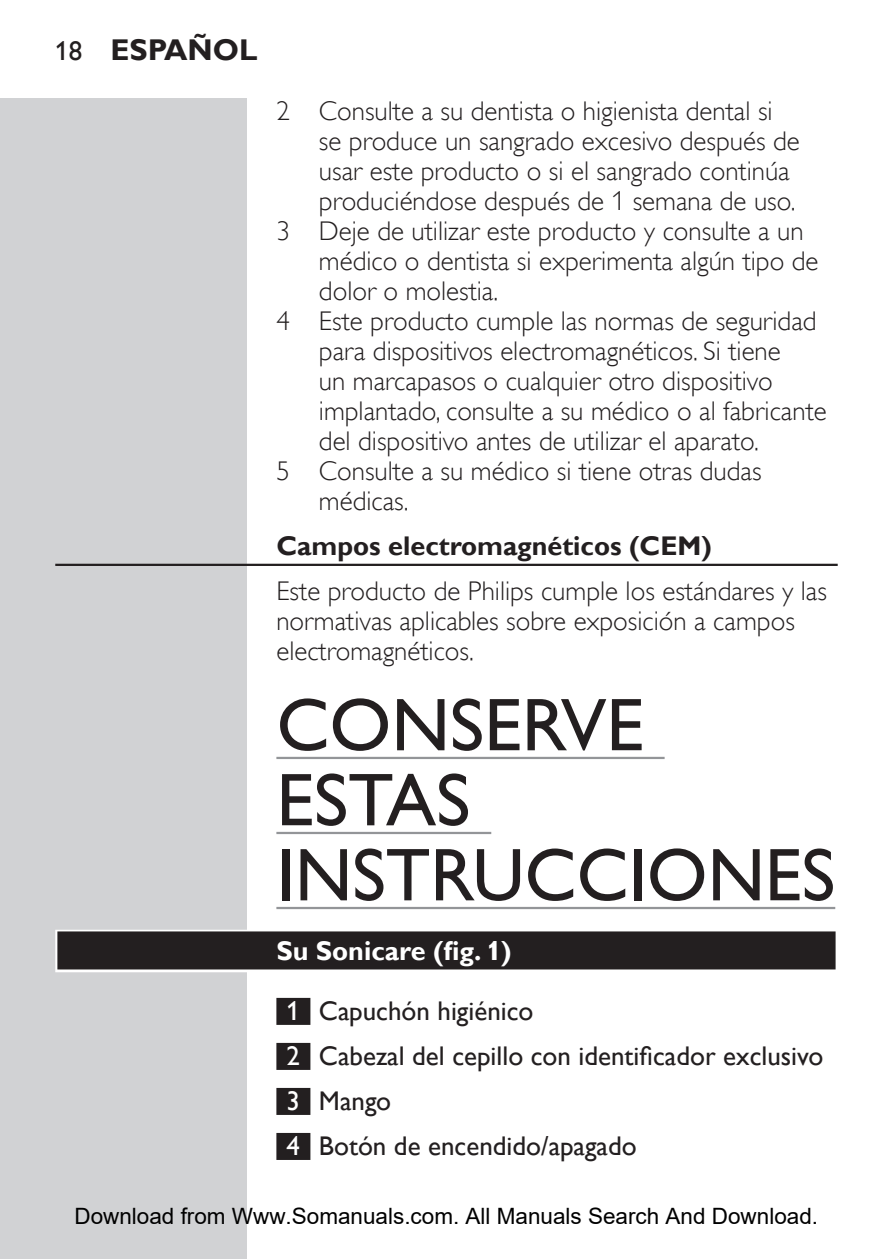
<style>
.page{position:relative;width:893px;height:1259px;background:#fff}
.page>*{position:absolute;margin:0;border:0;box-sizing:border-box;transform-origin:0 0}
.t1{font:75px/75px "Gill Sans Alt One WGL";color:#231f20}
.t2{font:700 30px "Gill Sans Alt One WGL";color:#231f20}
.t3{font:27px/30px "Gill Sans Alt One WGL Light";color:#231f20}
.t4{font:27px/45px "Gill Sans Alt One WGL";color:#231f20}
.t5{font:700 27px "Gill Sans Alt One WGL";color:#231f20}
.t6{font:700 27px "Gill Sans Alt One WGL";color:#fff}
.t7{font:22.5px "Arial";color:#000}
.s1{font-weight:400;font-size:27px}
.s2{color:#fff}
</style>
<div class="page">
<hr style="left:892px;top:98px;width:1px;height:1161px;background:#d1d2d4">
<div style="left:0;top:98px;width:247px;height:1161px;background:#d1d2d4"></div>
<hr style="left:55px;top:564px;width:783px;height:2px;background:#231f20">
<hr style="left:276px;top:757px;width:389px;height:2px;background:#939598">
<hr style="left:276px;top:832px;width:215px;height:2px;background:#939598">
<hr style="left:276px;top:907px;width:559px;height:2px;background:#939598">
<div style="left:55px;top:929px;width:783px;height:43px;background:linear-gradient(to right,#949292,#949292)"></div>
<div style="left:57px;top:931px;width:779px;height:38px;background:#231f20"></div>
<div style="left:276px;top:998px;width:34px;height:27px;background:#231f20"></div>
<div style="left:276px;top:1043px;width:34px;height:27px;background:#231f20"></div>
<div style="left:276px;top:1088px;width:34px;height:27px;background:#231f20"></div>
<div style="left:276px;top:1133px;width:34px;height:27px;background:#231f20"></div>
<p class="t2" style="left:55px;top:29px;width:204px"><span class="s1">18</span> ESPAÑOL</p>
<p class="t3" style="left:276px;top:96px;width:498px">2 Consulte a su dentista o higienista dental si</p>
<p class="t3" style="left:319px;top:126px;width:482px">se produce un sangrado excesivo después de</p>
<p class="t3" style="left:319px;top:156px;width:472px">usar este producto o si el sangrado continúa</p>
<p class="t3" style="left:319px;top:186px;width:478px">produciéndose después de 1 semana de uso.</p>
<p class="t3" style="left:276px;top:216px;width:529px">3 Deje de utilizar este producto y consulte a un</p>
<p class="t3" style="left:319px;top:246px;width:501px">médico o dentista si experimenta algún tipo de</p>
<p class="t3" style="left:319px;top:276px;width:181px">dolor o molestia.</p>
<p class="t3" style="left:276px;top:306px;width:542px">4 Este producto cumple las normas de seguridad</p>
<p class="t3" style="left:319px;top:336px;width:463px">para dispositivos electromagnéticos. Si tiene</p>
<p class="t3" style="left:319px;top:366px;width:455px">un marcapasos o cualquier otro dispositivo</p>
<p class="t3" style="left:319px;top:396px;width:509px">implantado, consulte a su médico o al fabricante</p>
<p class="t3" style="left:319px;top:426px;width:442px">del dispositivo antes de utilizar el aparato.</p>
<p class="t3" style="left:276px;top:456px;width:487px">5 Consulte a su médico si tiene otras dudas</p>
<p class="t3" style="left:319px;top:486px;width:91px">médicas.</p>
<p class="t5" style="left:276px;top:527px;width:437px">Campos electromagnéticos (CEM)</p>
<p class="t3" style="left:276px;top:576px;width:552px">Este producto de Philips cumple los estándares y las normativas aplicables sobre exposición a campos electromagnéticos.</p>
<h1 class="t1" style="left:276px;top:687px;width:560px">CONSERVE<br>ESTAS<br>INSTRUCCIONES</h1>
<p class="t6" style="left:276px;top:932px;width:237px">Su Sonicare (fig. 1)</p>
<p class="t4" style="left:287px;top:988px;width:538px"><span class="s2">1</span> Capuchón higiénico<br><span class="s2">2</span> Cabezal del cepillo con identificador exclusivo<br><span class="s2">3</span> Mango<br><span class="s2">4</span> Botón de encendido/apagado</p>
<p class="t7" style="left:74px;top:1203px;width:745px">Download from Www.Somanuals.com. All Manuals Search And Download.</p>
</div>
